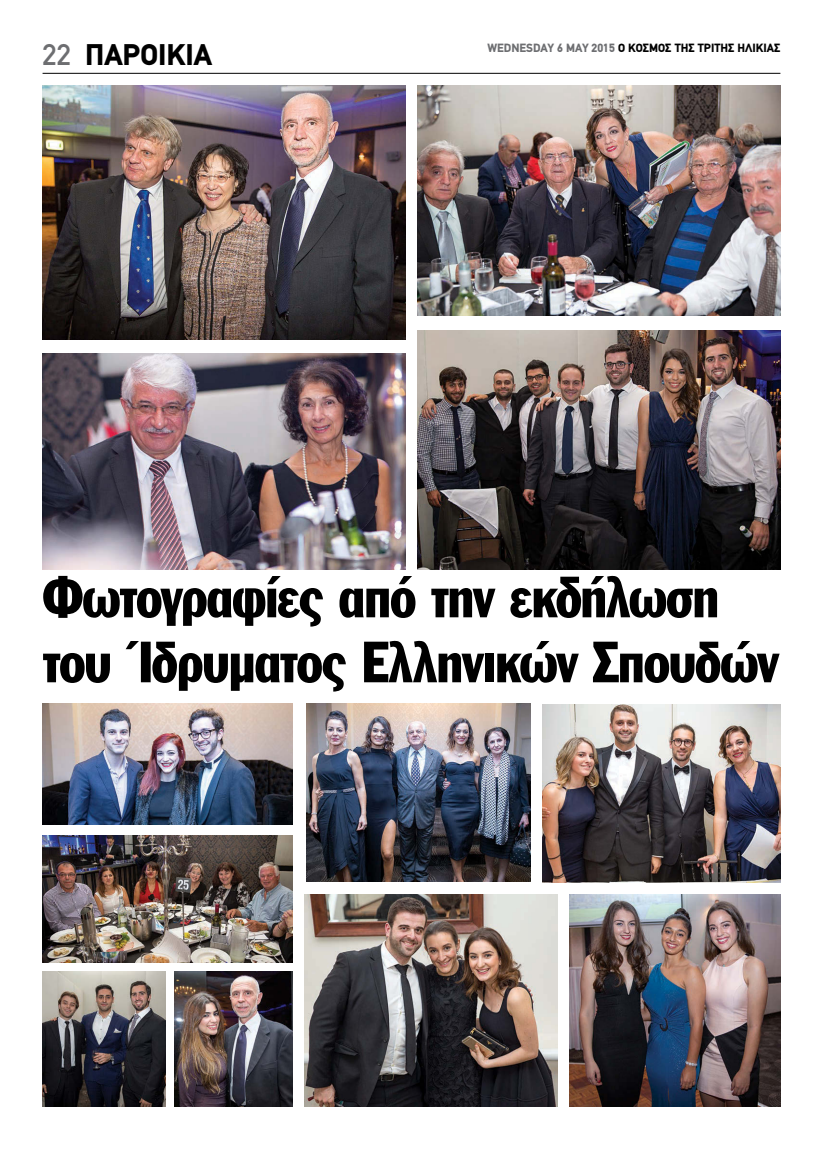
<style>
.page{position:relative;width:823px;height:1149px;background:#fff}
.page>*{position:absolute;margin:0;border:0;box-sizing:border-box;transform-origin:0 0}
.t1{font:57px/64.9px "Franklin Gothic Greek Cond";letter-spacing:-.02em;color:#000}
.t2{font:900 30px "PF Din Text";color:#000}
.t3{font:900 12px "PF Din Text";color:#000}
.s1{font-weight:500;color:#6d6e71}
.s2{color:#6d6e71}
</style>
<div class="page">
<hr style="left:43px;top:73px;width:737px;height:1px;background:#000">
<img style="left:43px;top:86px;width:362px;height:253px">
<img style="left:417px;top:330px;width:363px;height:239px">
<img style="left:417px;top:86px;width:363px;height:229px">
<img style="left:542px;top:704px;width:238px;height:178px">
<img style="left:43px;top:703px;width:249px;height:120px">
<img style="left:306px;top:703px;width:224px;height:178px">
<img style="left:43px;top:835px;width:249px;height:127px">
<img style="left:43px;top:353px;width:362px;height:216px">
<img style="left:569px;top:894px;width:211px;height:212px">
<img style="left:43px;top:971px;width:123px;height:135px">
<img style="left:174px;top:971px;width:118px;height:135px">
<img style="left:305px;top:894px;width:251px;height:211px">
<p class="t2" style="left:43px;top:37px;width:171px"><span class="s1">22</span> ΠΑΡΟΙΚΙΑ</p>
<p class="t3" style="left:487px;top:40px;width:294px"><span class="s2">WEDNESDAY 6 MAY 2015</span> O ΚΟΣΜΟΣ ΤΗΣ ΤΡΙΤΗΣ ΗΛΙΚΙΑΣ</p>
<p class="t1" style="left:43px;top:564px;width:737px">Φωτογραφίες από την εκδήλωση του Ίδρυµατος Ελληνικών Σπουδών</p>
</div>
